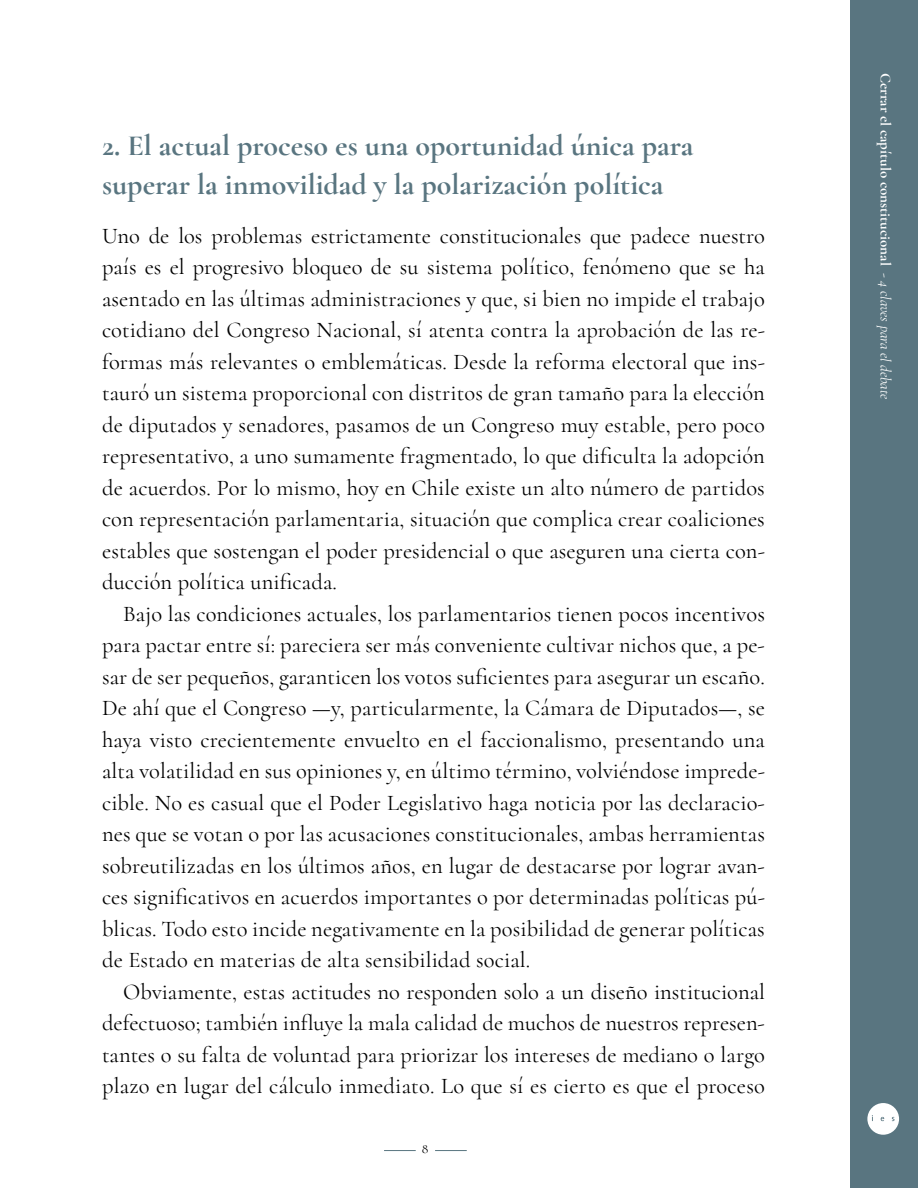
<style>
.page{position:relative;width:918px;height:1188px;background:#fff}
.page>*{position:absolute;margin:0;border:0;box-sizing:border-box;transform-origin:0 0}
.t1{font:700 30px/39px "Cormorant Garamond";color:#597580}
.t2{font:22.5px/31.5px "Cormorant";letter-spacing:.005em;color:#000;text-align:justify}
.t3{font:700 15px "Cormorant";color:#fff}
.t4{font:13.5px "Cormorant Garamond";color:#000}
.s1{font-weight:400}
.s2{font-weight:400;font-style:italic}
</style>
<div class="page">
<div style="left:850px;top:0;width:68px;height:1188px;background:#597580"></div>
<div style="left:867px;top:1103px;width:32px;height:32px;background:#fff;border-radius:50%"></div>
<svg style="left:881px;top:1117px;width:3px;height:4px"></svg>
<hr style="left:384px;top:1150px;width:32px;height:1px;background:#597580">
<hr style="left:435px;top:1150px;width:32px;height:1px;background:#597580">
<h1 class="t1" style="left:102px;top:126px;width:593px">2. El actual proceso es una oportunidad única para superar la inmovilidad y la polarización política</h1>
<p class="t2" style="left:102px;top:220px;width:664px">Uno de los problemas estrictamente constitucionales que padece nuestro país es el progresivo bloqueo de su sistema político, fenómeno que se ha asentado en las últimas administraciones y que, si bien no impide el trabajo cotidiano del Congreso Nacional, sí atenta contra la aprobación de las re&shy;formas más relevantes o emblemáticas. Desde la reforma electoral que ins&shy;tauró un sistema proporcional con distritos de gran tamaño para la elección de diputados y senadores, pasamos de un Congreso muy estable, pero poco representativo, a uno sumamente fragmentado, lo que dificulta la adopción de acuerdos. Por lo mismo, hoy en Chile existe un alto número de partidos con representación parlamentaria, situación que complica crear coaliciones estables que sostengan el poder presidencial o que aseguren una cierta con&shy;ducción política unificada.</p>
<p class="t2" style="left:102px;top:598px;width:664px;text-indent:21px">Bajo las condiciones actuales, los parlamentarios tienen pocos incentivos para pactar entre sí: pareciera ser más conveniente cultivar nichos que, a pe&shy;sar de ser pequeños, garanticen los votos suficientes para asegurar un escaño.<br>De ahí que el Congreso —y, particularmente, la Cámara de Diputados—, se haya visto crecientemente envuelto en el faccionalismo, presentando una alta volatilidad en sus opiniones y, en último término, volviéndose imprede&shy;cible. No es casual que el Poder Legislativo haga noticia por las declaracio&shy;nes que se votan o por las acusaciones constitucionales, ambas herramientas sobreutilizadas en los últimos años, en lugar de destacarse por lograr avan&shy;ces significativos en acuerdos importantes o por determinadas políticas pú&shy;blicas. Todo esto incide negativamente en la posibilidad de generar políticas de Estado en materias de alta sensibilidad social.</p>
<p class="t2" style="left:102px;top:976px;width:664px;text-indent:21px">Obviamente, estas actitudes no responden solo a un diseño institucional defectuoso; también influye la mala calidad de muchos de nuestros represen&shy;tantes o su falta de voluntad para priorizar los intereses de mediano o largo plazo en lugar del cálculo inmediato. Lo que sí es cierto es que el proceso</p>
<p class="t4" style="left:422px;top:1141px;width:8px">8</p>
<p class="t3" style="left:895px;top:73px;width:328px;rotate:90deg">Cerrar el capítulo constitucional <span class="s1">-</span> <span class="s2">4 claves para el debate</span></p>
</div>
